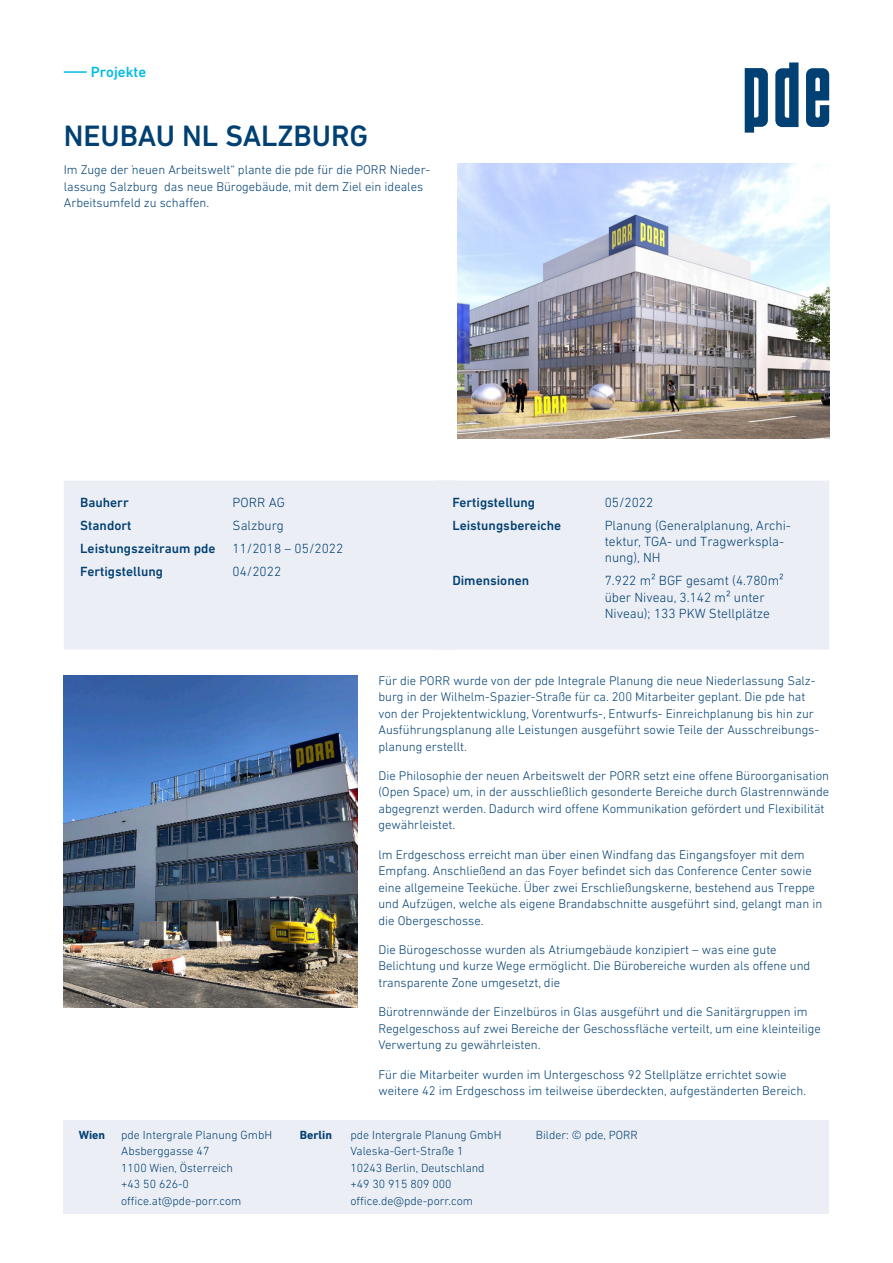
<style>
.page{position:relative;width:893px;height:1263px;background:#fff}
.page>*{position:absolute;margin:0;border:0;box-sizing:border-box;transform-origin:0 0}
.t1{font:500 30px "DIN Next LT Pro";color:#014073}
.t2{font:500 15px "DIN Next LT Pro";color:#02bce5}
.t3{font:300 13.5px/16.2px "DIN Next LT Pro";color:#014073}
.t4{font:500 13.5px "DIN Next LT Pro";color:#014073}
.TXT{font:300 12.75px/16.5px "DIN Next LT Pro";color:#014073}
.TXT-2{font:300 12px/16.5px "DIN Next LT Pro";color:#014073}
.TXT-3{font:700 12px "DIN Next LT Pro";color:#014073}
</style>
<div class="page">
<hr style="left:64px;top:71px;width:23px;height:2px;background:#02bce5">
<div style="left:64px;top:481px;width:364px;height:169px;background:#ebeef4"></div>
<div style="left:428px;top:480px;width:401px;height:170px;background:#ebeef4"></div>
<img style="left:64px;top:675px;width:293px;height:333px">
<img style="left:457px;top:164px;width:372px;height:274px">
<svg style="left:745px;top:68px;width:23px;height:65px"></svg>
<svg style="left:806px;top:68px;width:23px;height:59px"></svg>
<svg style="left:775px;top:63px;width:23px;height:64px"></svg>
<div style="left:64px;top:1120px;width:765px;height:94px;background:#ebeef4"></div>
<p class="t2" style="left:91px;top:63px;width:57px">Projekte</p>
<p class="t1" style="left:64px;top:119px;width:306px">NEUBAU NL SALZBURG</p>
<p class="TXT" style="left:64px;top:162px;width:368px">Im Zuge der „neuen Arbeitswelt“ plante die pde für die PORR Nieder&shy;lassung Salzburg das neue Bürogebäude, mit dem Ziel ein ideales<br>Arbeitsumfeld zu schaffen.</p>
<p class="t4" style="left:80px;top:495px;width:50px">Bauherr</p>
<p class="t3" style="left:233px;top:494px;width:54px">PORR AG</p>
<p class="t4" style="left:80px;top:518px;width:53px">Standort</p>
<p class="t3" style="left:233px;top:517px;width:53px">Salzburg</p>
<p class="t4" style="left:80px;top:540px;width:137px">Leistungszeitraum pde</p>
<p class="t3" style="left:233px;top:540px;width:112px">11/2018 – 05/2022</p>
<p class="t4" style="left:80px;top:563px;width:84px">Fertigstellung</p>
<p class="t3" style="left:233px;top:563px;width:50px">04/2022</p>
<p class="t4" style="left:452px;top:495px;width:84px">Fertigstellung</p>
<p class="t3" style="left:605px;top:494px;width:50px">05/2022</p>
<p class="t4" style="left:452px;top:518px;width:110px">Leistungsbereiche</p>
<p class="t3" style="left:605px;top:517px;width:188px">Planung (Generalplanung, Archi&shy;tektur, TGA- und Tragwerkspla&shy;nung), NH</p>
<p class="t4" style="left:452px;top:573px;width:78px">Dimensionen</p>
<p class="t3" style="left:605px;top:572px;width:180px">7.922 m² BGF gesamt (4.780m² über Niveau, 3.142 m² unter<br>Niveau); 133 PKW Stellplätze</p>
<p class="TXT" style="left:378px;top:672px;width:442px">Für die PORR wurde von der pde Integrale Planung die neue Niederlassung Salz&shy;burg in der Wilhelm-Spazier-Straße für ca. 200 Mitarbeiter geplant. Die pde hat von der Projektentwicklung, Vorentwurfs-, Entwurfs- Einreichplanung bis hin zur Ausführungsplanung alle Leistungen ausgeführt sowie Teile der Ausschreibungs&shy;planung erstellt.</p>
<p class="TXT" style="left:378px;top:767px;width:452px">Die Philosophie der neuen Arbeitswelt der PORR setzt eine offene Büroorganisation (Open Space) um, in der ausschließlich gesonderte Bereiche durch Glastrennwände abgegrenzt werden. Dadurch wird offene Kommunikation gefördert und Flexibilität gewährleistet.</p>
<p class="TXT" style="left:378px;top:846px;width:445px">lm Erdgeschoss erreicht man über einen Windfang das Eingangsfoyer mit dem Empfang. Anschließend an das Foyer befindet sich das Conference Center sowie eine allgemeine Teeküche. Über zwei Erschließungskerne, bestehend aus Treppe und Aufzügen, welche als eigene Brandabschnitte ausgeführt sind, gelangt man in die Obergeschosse.</p>
<p class="TXT" style="left:378px;top:941px;width:433px">Die Bürogeschosse wurden als Atriumgebäude konzipiert – was eine gute<br>Belichtung und kurze Wege ermöglicht. Die Bürobereiche wurden als offene und transparente Zone umgesetzt, die</p>
<p class="TXT" style="left:378px;top:1003px;width:444px">Bürotrennwände der Einzelbüros in Glas ausgeführt und die Sanitärgruppen im<br>Regelgeschoss auf zwei Bereiche der Geschossfläche verteilt, um eine kleinteilige<br>Verwertung zu gewährleisten.</p>
<p class="TXT" style="left:378px;top:1066px;width:429px">Für die Mitarbeiter wurden im Untergeschoss 92 Stellplätze errichtet sowie weitere 42 im Erdgeschoss im teilweise überdeckten, aufgeständerten Bereich.</p>
<p class="TXT-3" style="left:79px;top:1127px;width:28px">Wien</p>
<p class="TXT-2" style="left:121px;top:1126px;width:153px">pde Intergrale Planung GmbH<br>Absberggasse 47<br>1100 Wien, Österreich<br>+43 50 626-0 office.at@pde-porr.com</p>
<p class="TXT-3" style="left:300px;top:1127px;width:34px">Berlin</p>
<p class="TXT-2" style="left:350px;top:1126px;width:153px">pde Intergrale Planung GmbH<br>Valeska-Gert-Straße 1<br>10243 Berlin, Deutschland +49 30 915 809 000 office.de@pde-porr.com</p>
<p class="TXT-2" style="left:536px;top:1126px;width:104px">Bilder: © pde, PORR</p>
</div>
